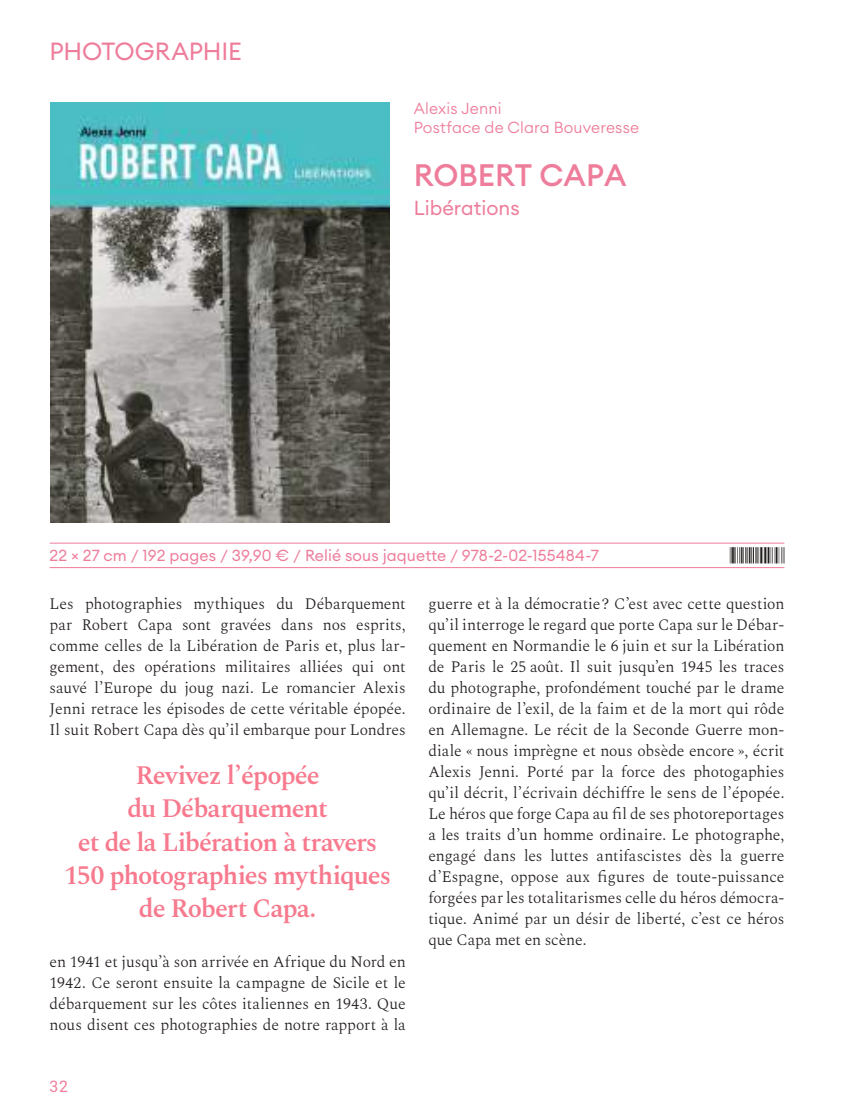
<style>
.page{position:relative;width:844px;height:1117px;background:#fff}
.page>*{position:absolute;margin:0;border:0;box-sizing:border-box;transform-origin:0 0}
.t1{font:500 30.62px "Euclid Circular A";color:#ee7d9b}
.t2{font:600 26.25px/33.2px "Spectral";letter-spacing:-.04em;color:#f77a8e;text-align:center}
.t3{font:24.5px "Euclid Circular A";letter-spacing:-.01em;color:#ee7d9b}
.t4{font:19.95px "Euclid Circular A";color:#ee7d9b}
.t5{font:300 15.75px/21px "Spectral";letter-spacing:-.005em;color:#241f1f;text-align:justify}
.t6{font:15.75px "Euclid Circular A";letter-spacing:.01em;color:#ee7d9b}
.t7{font:300 15.75px/19.2px "Euclid Circular A";letter-spacing:.01em;color:#ee7d9b}
.t8{font:15.75px "Heebo";color:#ee7d9b}
</style>
<div class="page">
<hr style="left:50px;top:542px;width:734px;height:1px;background:#ee7d9b">
<hr style="left:50px;top:567px;width:734px;height:1px;background:#ee7d9b">
<img style="left:51px;top:102px;width:338px;height:420px">
<svg style="left:729px;top:547px;width:55px;height:16px"></svg>
<h3 class="t3" style="left:50px;top:35px;width:193px">PHOTOGRAPHIE</h3>
<p class="t7" style="left:414px;top:98px;width:227px">Alexis Jenni<br>Postface de Clara Bouveresse</p>
<h1 class="t1" style="left:414px;top:156px;width:214px">ROBERT CAPA</h1>
<p class="t4" style="left:414px;top:195px;width:107px">Libérations</p>
<p class="t6" style="left:50px;top:545px;width:550px">22 × 27 cm / 192 pages / 39,90 € / Relié sous jaquette / 978-2-02-155484-7</p>
<p class="t5" style="left:50px;top:592px;width:357px">Les photographies mythiques du Débarquement par Robert Capa sont gravées dans nos esprits, comme celles de la Libération de Paris et, plus lar&shy;gement, des opérations militaires alliées qui ont sauvé l’Europe du joug nazi. Le romancier Alexis Jenni retrace les épisodes de cette véritable épopée.<br>Il suit Robert Capa dès qu’il embarque pour Londres</p>
<h2 class="t2" style="left:64px;top:756px;width:328px">Revivez l’épopée<br>du Débarquement<br>et de la Libération à travers<br>150 photographies mythiques de Robert Capa.</h2>
<p class="t5" style="left:50px;top:949px;width:357px">en 1941 et jusqu’à son arrivée en Afrique du Nord en 1942. Ce seront ensuite la campagne de Sicile et le débarquement sur les côtes italiennes en 1943. Que nous disent ces photographies de notre rapport à la</p>
<p class="t8" style="left:50px;top:1075px;width:20px">32</p>
<p class="t5" style="left:428px;top:592px;width:357px">guerre et à la démocratie ? C’est avec cette question qu’il interroge le regard que porte Capa sur le Débar&shy;quement en Normandie le 6 juin et sur la Libération de Paris le 25 août. Il suit jusqu’en 1945 les traces du photographe, profondément touché par le drame ordinaire de l’exil, de la faim et de la mort qui rôde en Allemagne. Le récit de la Seconde Guerre mon&shy;diale « nous imprègne et nous obsède encore », écrit Alexis Jenni. Porté par la force des photogaphies qu’il décrit, l’écrivain déchiffre le sens de l’épopée.<br>Le héros que forge Capa au fil de ses photoreportages a les traits d’un homme ordinaire. Le photographe, engagé dans les luttes antifascistes dès la guerre d’Espagne, oppose aux figures de toute-puissance forgées par les totalitarismes celle du héros démocra&shy;tique. Animé par un désir de liberté, c’est ce héros que Capa met en scène.</p>
</div>
